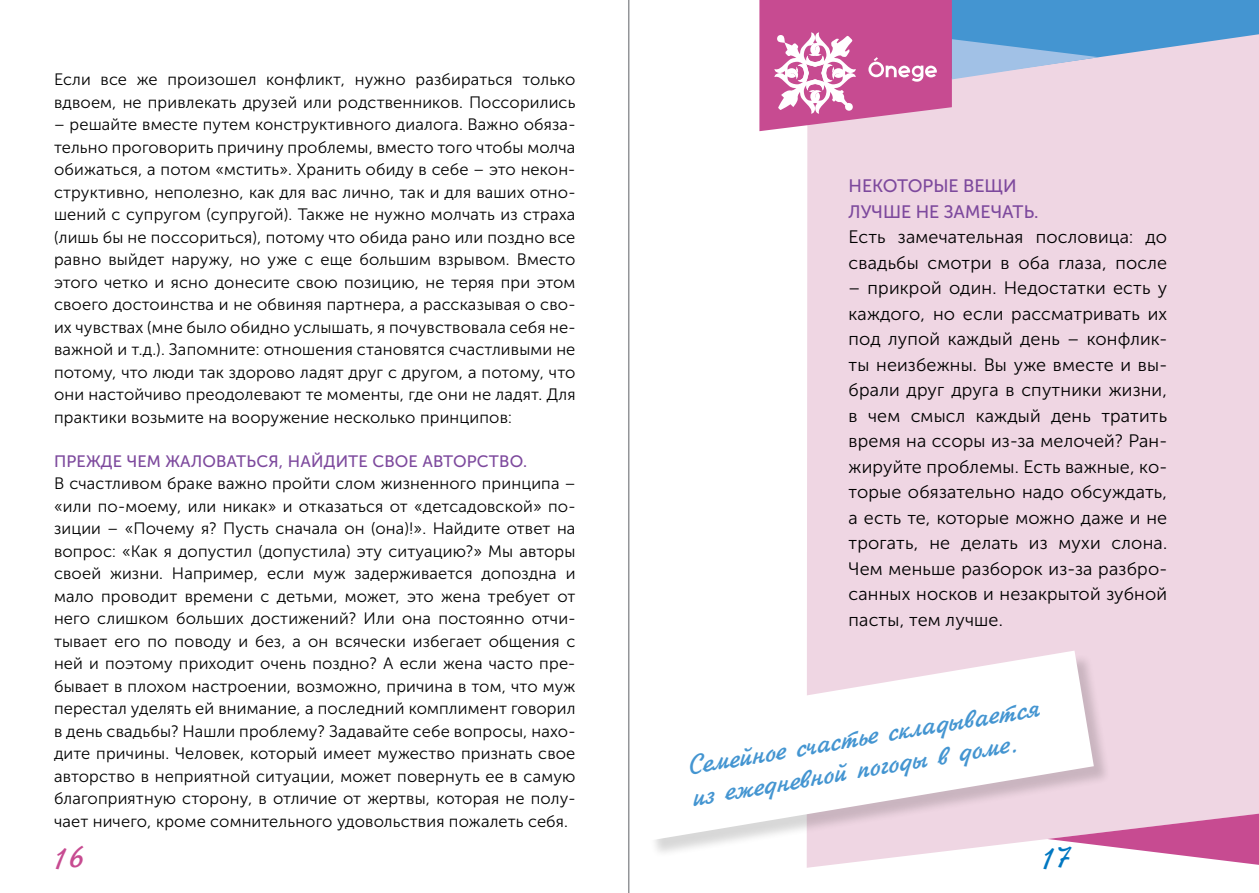
<style>
.page{position:relative;width:1259px;height:893px;background:#fff}
.page>*{position:absolute;margin:0;border:0;box-sizing:border-box;transform-origin:0 0}
.t1{font:27px/31.3px "KZ Jikharev";color:#4495d1}
.t2{font:18px/25.5px "Museo Sans Cyrl 300";letter-spacing:.01em;color:#000}
.t3{font:18px/25.5px "Museo Sans Cyrl 500";color:#7d499d}
.t4{font:16.5px/22.5px "Museo Sans Cyrl 300";letter-spacing:.01em;color:#000;text-align:justify}
.t5{font:16.5px "Museo Sans Cyrl 500";letter-spacing:.01em;color:#7d499d}
</style>
<div class="page">
<div style="left:806px;top:34px;width:453px;height:834px;background:#efd6e3"></div>
<svg style="left:759px;top:0;width:339px;height:131px;background:#be90be"></svg>
<div style="left:632px;top:653px;width:479px;height:206px;background:#000;opacity:.16"></div>
<svg style="left:629px;top:651px;width:464px;height:190px"></svg>
<hr style="left:628px;top:0;width:1px;height:893px;background:#939598">
<svg style="left:1040px;top:814px;width:219px;height:54px"></svg>
<p class="t4" style="left:54px;top:68px;width:523px">Если все же произошел конфликт, нужно разбираться только вдвоем, не привлекать друзей или родственников. Поссорились</p>
<p class="t4" style="left:54px;top:113px;width:523px">– решайте вместе путем конструктивного диалога. Важно обяза&shy;тельно проговорить причину проблемы, вместо того чтобы молча обижаться, а потом «мстить». Хранить обиду в себе – это некон&shy;структивно, неполезно, как для вас лично, так и для ваших отно&shy;шений с супругом (супругой). Также не нужно молчать из страха (лишь бы не поссориться), потому что обида рано или поздно все равно выйдет наружу, но уже с еще большим взрывом. Вместо этого четко и ясно донесите свою позицию, не теряя при этом своего достоинства и не обвиняя партнера, а рассказывая о сво&shy;их чувствах (мне было обидно услышать, я почувствовала себя не&shy;важной и т.д.). Запомните: отношения становятся счастливыми не потому, что люди так здорово ладят друг с другом, а потому, что они настойчиво преодолевают те моменты, где они не ладят. Для практики возьмите на вооружение несколько принципов:</p>
<p class="t5" style="left:54px;top:452px;width:474px">ПРЕЖДЕ ЧЕМ ЖАЛОВАТЬСЯ, НАЙДИТЕ СВОЕ АВТОРСТВО.</p>
<p class="t4" style="left:54px;top:472px;width:523px">В счастливом браке важно пройти слом жизненного принципа – «или по-моему, или никак» и отказаться от «детсадовской» по&shy;зиции – «Почему я? Пусть сначала он (она)!». Найдите ответ на вопрос: «Как я допустил (допустила) эту ситуацию?» Мы авторы своей жизни. Например, если муж задерживается допоздна и мало проводит времени с детьми, может, это жена требует от него слишком больших достижений? Или она постоянно отчи&shy;тывает его по поводу и без, а он всячески избегает общения с ней и поэтому приходит очень поздно? А если жена часто пре&shy;бывает в плохом настроении, возможно, причина в том, что муж перестал уделять ей внимание, а последний комплимент говорил в день свадьбы? Нашли проблему? Задавайте себе вопросы, нахо&shy;дите причины. Человек, который имеет мужество признать свое авторство в неприятной ситуации, может повернуть ее в самую благоприятную сторону, в отличие от жертвы, которая не полу&shy;чает ничего, кроме сомнительного удовольствия пожалеть себя.</p>
<p class="t3" style="left:848px;top:173px;width:192px">НЕКОТОРЫЕ ВЕЩИ<br>ЛУЧШЕ НЕ ЗАМЕЧАТЬ.</p>
<p class="t2" style="left:848px;top:224px;width:320px">Есть замечательная пословица: до свадьбы смотри в оба глаза, после</p>
<p class="t2" style="left:848px;top:275px;width:320px;text-align:justify">– прикрой один. Недостатки есть у каждого, но если рассматривать их под лупой каждый день – конфлик&shy;ты неизбежны. Вы уже вместе и вы&shy;брали друг друга в спутники жизни, в чем смысл каждый день тратить время на ссоры из-за мелочей? Ран&shy;жируйте проблемы. Есть важные, ко&shy;торые обязательно надо обсуждать, а есть те, которые можно даже и не трогать, не делать из мухи слона.<br>Чем меньше разборок из-за разбро&shy;санных носков и незакрытой зубной пасты, тем лучше.</p>
<h1 class="t1" style="left:684px;top:752px;width:359px;rotate:-10deg">Семейное счастье складывается из ежедневной погоды в доме.</h1>
</div>
